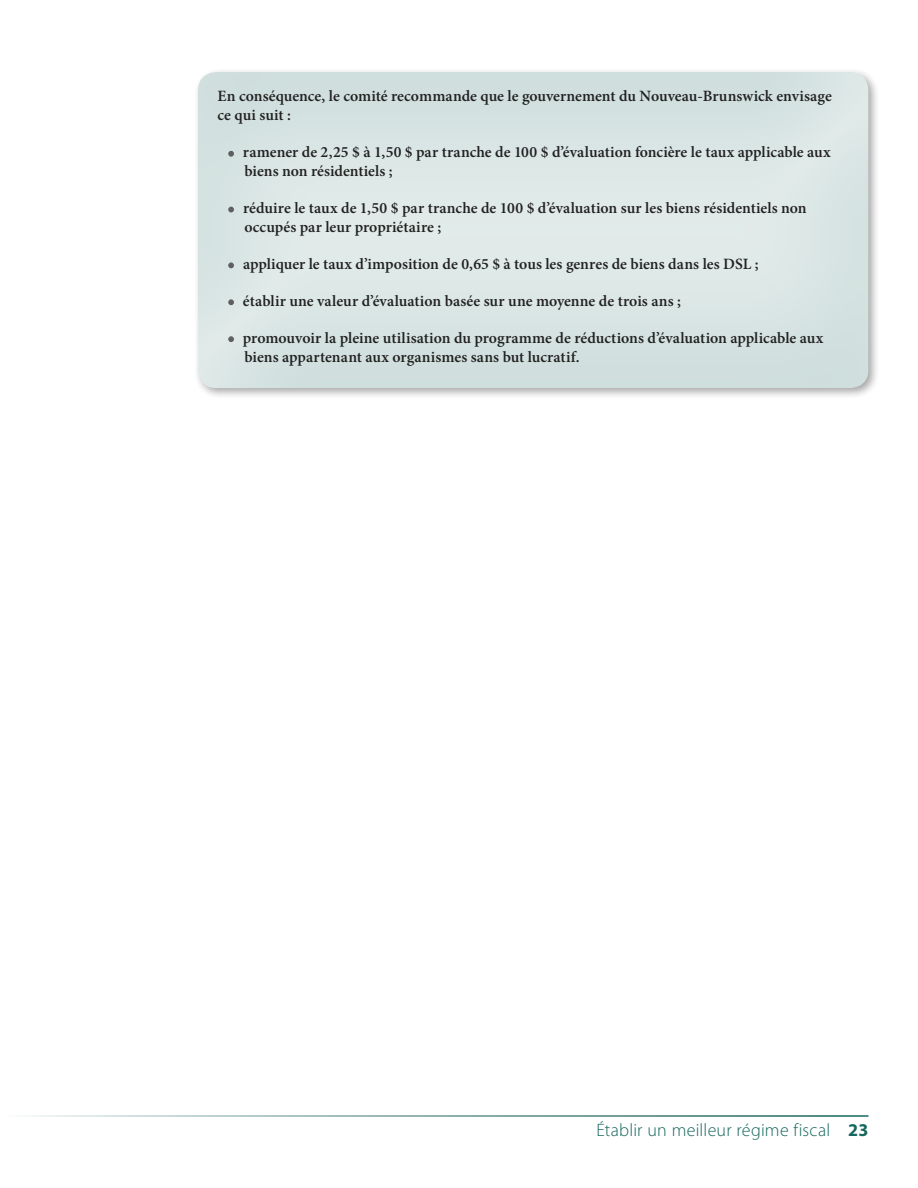
<style>
.page{position:relative;width:918px;height:1188px;background:#fff}
.page>*{position:absolute;margin:0;border:0;box-sizing:border-box;transform-origin:0 0}
.t1{font:300 18px "Myriad Pro";letter-spacing:.01em;color:#16675e}
.bullet_list_last{font:600 15.75px/18.9px "Minion Pro";color:#212120}
.text{font:600 15.75px/18.9px "Minion Pro";color:#212120}
.s1{color:#5f5f5f}
.s2{font-weight:700}
</style>
<div class="page">
<div style="left:193px;top:67px;width:687px;height:332px;background:#212120;opacity:.4"></div>
<div style="left:197px;top:58px;width:672px;height:330px;background:#dae6e4"></div>
<svg style="left:228px;top:151px;width:6px;height:6px"></svg>
<svg style="left:228px;top:207px;width:6px;height:5px"></svg>
<svg style="left:228px;top:262px;width:6px;height:6px"></svg>
<svg style="left:228px;top:299px;width:6px;height:6px"></svg>
<svg style="left:228px;top:336px;width:6px;height:6px"></svg>
<p class="text" style="left:218px;top:87px;width:616px">En conséquence, le comité recommande que le gouvernement du Nouveau-Brunswick envisage ce qui suit :</p>
<p class="bullet_list_last" style="left:245px;top:143px;width:588px;text-indent:-17px"><span class="s1">•</span> ramener de 2,25 $ à 1,50 $ par tranche de 100 $ d’évaluation foncière le taux applicable aux biens non résidentiels ;</p>
<p class="bullet_list_last" style="left:245px;top:198px;width:564px;text-indent:-17px"><span class="s1">•</span> réduire le taux de 1,50 $ par tranche de 100 $ d’évaluation sur les biens résidentiels non occupés par leur propriétaire ;</p>
<p class="bullet_list_last" style="left:228px;top:254px;width:532px"><span class="s1">•</span> appliquer le taux d’imposition de 0,65 $ à tous les genres de biens dans les DSL ;</p>
<p class="bullet_list_last" style="left:228px;top:291px;width:455px"><span class="s1">•</span> établir une valeur d’évaluation basée sur une moyenne de trois ans ;</p>
<p class="bullet_list_last" style="left:245px;top:328px;width:580px;text-indent:-17px"><span class="s1">•</span> promouvoir la pleine utilisation du programme de réductions d’évaluation applicable aux biens appartenant aux organismes sans but lucratif.</p>
<p class="t1" style="left:597px;top:1120px;width:273px">Établir un meilleur régime fiscal <span class="s2">23</span></p>
</div>
